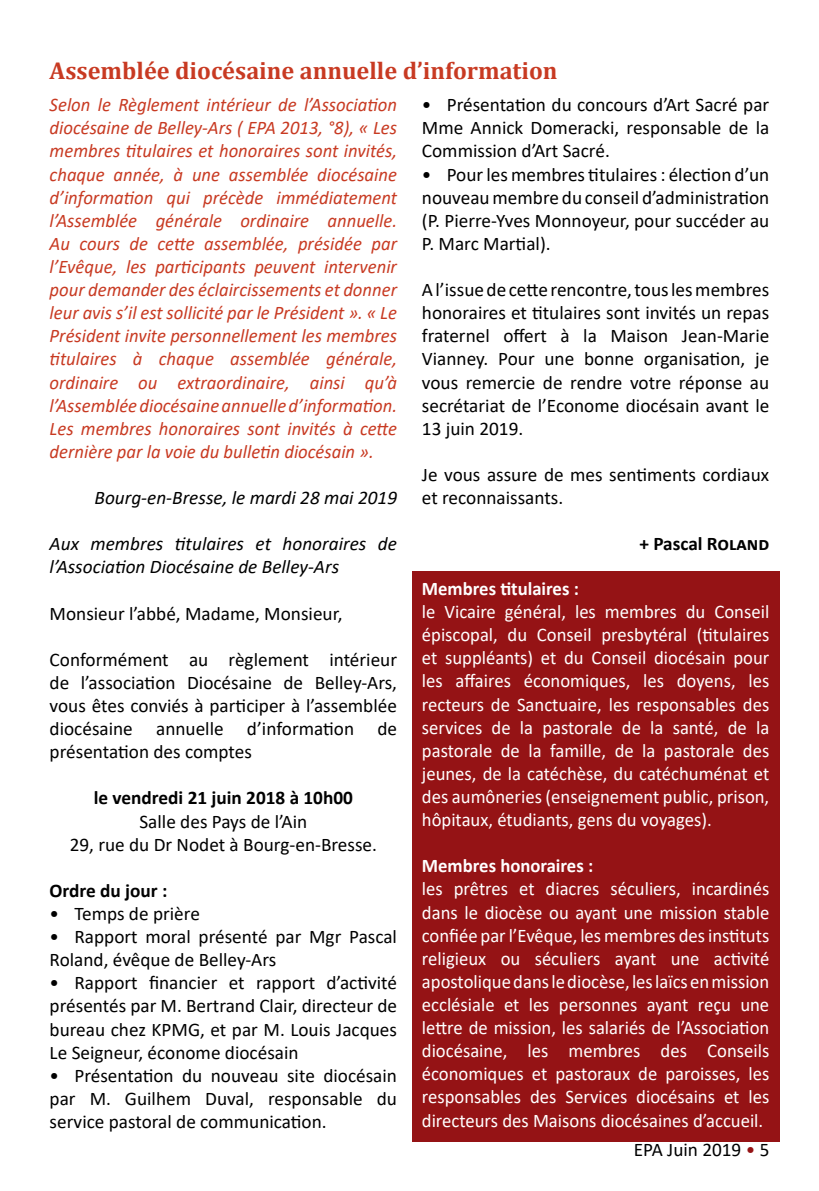
<style>
.page{position:relative;width:819px;height:1191px;background:#fff}
.page>*{position:absolute;margin:0;border:0;box-sizing:border-box;transform-origin:0 0}
.t1{font:700 24.5px "Cambria";color:#c83a22}
.t2{font:19.25px/23.1px "Calibri";color:#000;text-align:justify}
.t3{font:19.25px/23.1px "Calibri";color:#fff;text-align:justify}
.t4{font:italic 19.25px/23.1px "Calibri";color:#c83a22;text-align:justify}
.t5{font:italic 19.25px/23.1px "Calibri";color:#000}
.t6{font:700 19.25px "Calibri";color:#000}
.t7{font:700 19.25px "Calibri";color:#fff}
.s1{color:#951315}
</style>
<div class="page">
<div style="left:412px;top:570px;width:367px;height:571px;background:#951315"></div>
<p class="t1" style="left:50px;top:53px;width:509px">Assemblée diocésaine annuelle d’information</p>
<p class="t4" style="left:50px;top:92px;width:349px">Selon le Règlement intérieur de l’Association diocésaine de Belley-Ars ( EPA 2013, °8), « Les membres titulaires et honoraires sont invités, chaque année, à une assemblée diocésaine d’information qui précède immédiatement l’Assemblée générale ordinaire annuelle.<br>Au cours de cette assemblée, présidée par l’Evêque, les participants peuvent intervenir pour demander des éclaircissements et donner leur avis s’il est sollicité par le Président ». « Le Président invite personnellement les membres titulaires à chaque assemblée générale, ordinaire ou extraordinaire, ainsi qu’à l’Assemblée diocésaine annuelle d’information.<br>Les membres honoraires sont invités à cette dernière par la voie du bulletin diocésain ».</p>
<p class="t5" style="left:94px;top:485px;width:304px">Bourg-en-Bresse, le mardi 28 mai 2019</p>
<p class="t5" style="left:50px;top:531px;width:349px">Aux membres titulaires et honoraires de l’Association Diocésaine de Belley-Ars</p>
<p class="t2" style="left:50px;top:601px;width:294px">Monsieur l’abbé, Madame, Monsieur,</p>
<p class="t2" style="left:50px;top:647px;width:349px">Conformément au règlement intérieur de l’association Diocésaine de Belley-Ars, vous êtes conviés à participer à l’assemblée diocésaine annuelle d’information de présentation des comptes</p>
<p class="t6" style="left:94px;top:784px;width:260px">le vendredi 21 juin 2018 à 10h00</p>
<p class="t2" style="left:70px;top:809px;width:309px;text-align:center">Salle des Pays de l’Ain<br>29, rue du Dr Nodet à Bourg-en-Bresse.</p>
<p class="t6" style="left:50px;top:877px;width:119px">Ordre du jour :</p>
<p class="t2" style="left:50px;top:901px;width:152px">• Temps de prière</p>
<p class="t2" style="left:50px;top:924px;width:349px">• Rapport moral présenté par Mgr Pascal<br>Roland, évêque de Belley-Ars</p>
<p class="t2" style="left:50px;top:971px;width:349px">• Rapport financier et rapport d’activité présentés par M. Bertrand Clair, directeur de bureau chez KPMG, et par M. Louis Jacques Le Seigneur, économe diocésain</p>
<p class="t2" style="left:50px;top:1063px;width:349px">• Présentation du nouveau site diocésain par M. Guilhem Duval, responsable du service pastoral de communication.</p>
<p class="t2" style="left:422px;top:93px;width:349px">• Présentation du concours d’Art Sacré par Mme Annick Domeracki, responsable de la Commission d’Art Sacré.</p>
<p class="t2" style="left:422px;top:162px;width:349px">• Pour les membres titulaires : élection d’un nouveau membre du conseil d’administration (P. Pierre-Yves Monnoyeur, pour succéder au P. Marc Martial).</p>
<p class="t2" style="left:422px;top:278px;width:349px">A l’issue de cette rencontre, tous les membres honoraires et titulaires sont invités un repas fraternel offert à la Maison Jean-Marie Vianney. Pour une bonne organisation, je vous remercie de rendre votre réponse au secrétariat de l’Econome diocésain avant le 13 juin 2019.</p>
<p class="t2" style="left:422px;top:462px;width:349px">Je vous assure de mes sentiments cordiaux et reconnaissants.</p>
<p class="t6" style="left:639px;top:530px;width:131px">+ Pascal Roland</p>
<p class="t7" style="left:422px;top:575px;width:158px">Membres titulaires :</p>
<p class="t3" style="left:422px;top:600px;width:349px">le Vicaire général, les membres du Conseil épiscopal, du Conseil presbytéral (titulaires et suppléants) et du Conseil diocésain pour les affaires économiques, les doyens, les recteurs de Sanctuaire, les responsables des services de la pastorale de la santé, de la pastorale de la famille, de la pastorale des jeunes, de la catéchèse, du catéchuménat et des aumôneries (enseignement public, prison, hôpitaux, étudiants, gens du voyages).</p>
<p class="t7" style="left:422px;top:852px;width:173px">Membres honoraires :</p>
<p class="t3" style="left:422px;top:877px;width:349px">les prêtres et diacres séculiers, incardinés dans le diocèse ou ayant une mission stable confiée par l’Evêque, les membres des instituts religieux ou séculiers ayant une activité apostolique dans le diocèse, les laïcs en mission ecclésiale et les personnes ayant reçu une lettre de mission, les salariés de l’Association diocésaine, les membres des Conseils économiques et pastoraux de paroisses, les responsables des Services diocésains et les directeurs des Maisons diocésaines d’accueil.</p>
<p class="t2" style="left:633px;top:1137px;width:123px">EPA Juin 2019 <span class="s1">•</span></p>
</div>
